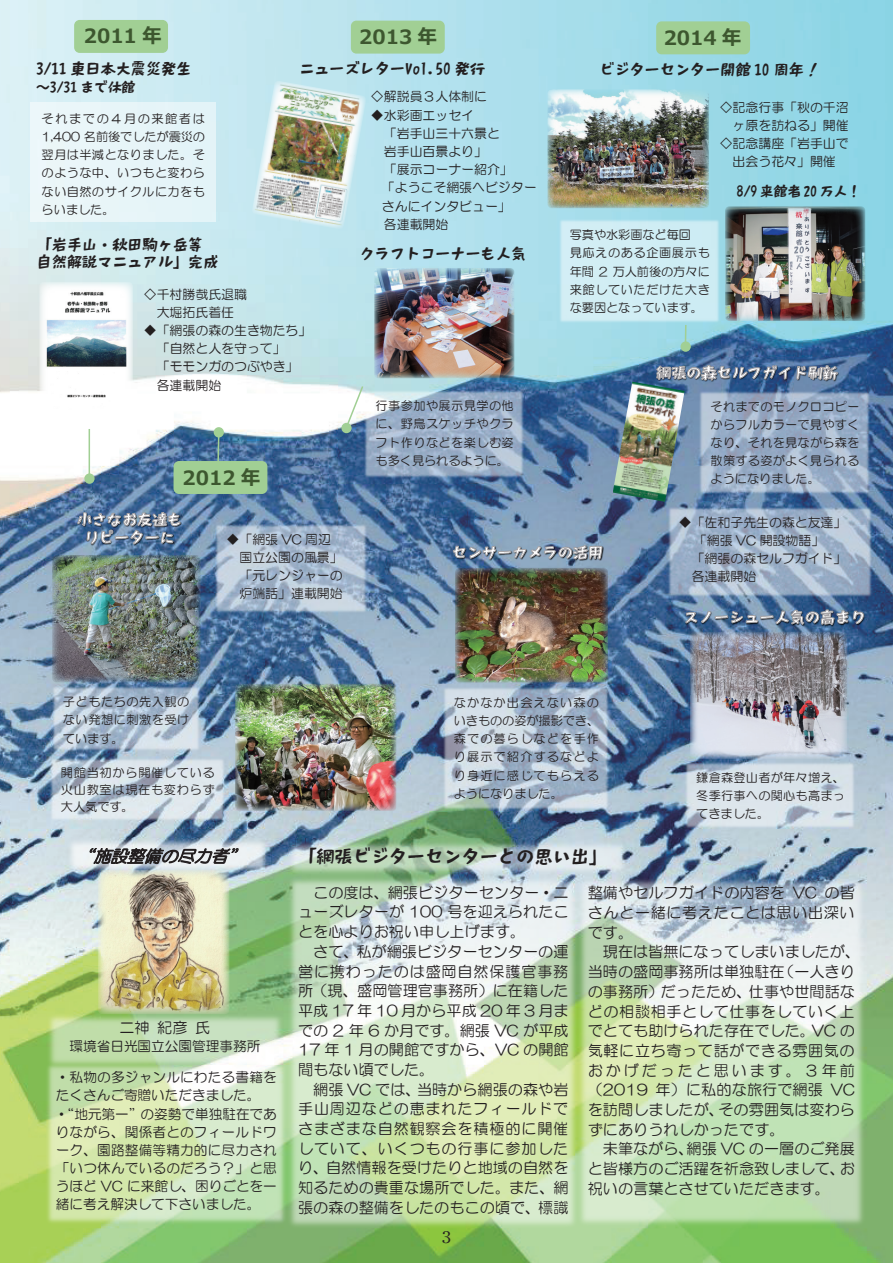
<style>
.page{position:relative;width:893px;height:1263px;background:#fff}
.page>*{position:absolute;margin:0;border:0;box-sizing:border-box;transform-origin:0 0}
.t1{font:700 19.65px "Meiryo";color:#3d572f}
.t2{font:18.15px "F66 Handic";color:#231f20}
.t3{font:italic 16.8px "HG Maru Gothic MPRO";color:#231f20}
.t4{font:15.9px "Ryumin Pro";color:#231f20}
.t5{font:15.15px/19.6px "HG Maru Gothic MPRO";color:#231f20;text-align:justify}
.t6{font:15.15px/16.8px "F66 Handic";color:#231f20}
.t7{font:13.65px/18.1px "HG Maru Gothic MPRO";color:#231f20}
.t8{font:13.65px "F66 Handic";color:#231f20}
.t9{font:12.9px/18.1px "HG Maru Gothic MPRO";color:#231f20}
.t10{font:12.15px/18.1px "HG Maru Gothic MPRO";letter-spacing:.03em;color:#231f20;text-align:justify}
.t11{font:12.15px/18.1px "HG Maru Gothic MPRO";color:#231f20}
.s1{font-style:italic}
</style>
<div class="page">
<img style="left:0;top:0;width:893px;height:1263px">
<img style="left:558px;top:219px;width:163px;height:104px">
<div style="left:681px;top:341px;width:10px;height:11px;background:#a1cf94;border-radius:50%"></div>
<hr style="left:685px;top:325px;width:2px;height:20px;background:#a1cf94">
<div style="left:84px;top:473px;width:11px;height:11px;background:#a1cf94;border-radius:50%"></div>
<hr style="left:89px;top:429px;width:1px;height:47px;background:#a1cf94">
<div style="left:214px;top:427px;width:10px;height:10px;background:#a1cf94;border-radius:50%"></div>
<svg style="left:216px;top:436px;width:4px;height:25px"></svg>
<img style="left:287px;top:839px;width:341px;height:37px">
<img style="left:580px;top:876px;width:286px;height:351px">
<img style="left:287px;top:876px;width:293px;height:353px">
<img style="left:45px;top:1012px;width:239px;height:50px">
<img style="left:44px;top:1062px;width:244px;height:163px">
<div style="left:351px;top:21px;width:94px;height:33px;background:#a1cf94;border-radius:5px"></div>
<div style="left:656px;top:21px;width:94px;height:33px;background:#a1cf94;border-radius:5px"></div>
<div style="left:74px;top:20px;width:94px;height:33px;background:#a1cf94;border-radius:5px"></div>
<img style="left:65px;top:836px;width:206px;height:38px">
<div style="left:30px;top:102px;width:186px;height:120px;background:#e7f5f8"></div>
<img style="left:364px;top:390px;width:161px;height:88px">
<img style="left:344px;top:259px;width:32px;height:6px">
<div style="left:341px;top:423px;width:11px;height:10px;background:#a1cf94;border-radius:50%"></div>
<svg style="left:345px;top:384px;width:20px;height:43px"></svg>
<img style="left:655px;top:364px;width:185px;height:19px">
<svg style="left:656px;top:365px;width:182px;height:37px;background:#6c82a0"></svg>
<img style="left:699px;top:390px;width:171px;height:105px">
<img style="left:667px;top:506px;width:205px;height:91px">
<img style="left:685px;top:761px;width:171px;height:69px">
<img style="left:685px;top:609px;width:181px;height:18px">
<svg style="left:685px;top:609px;width:178px;height:16px;background:#71859e"></svg>
<img style="left:442px;top:686px;width:168px;height:124px">
<img style="left:452px;top:544px;width:152px;height:18px">
<svg style="left:453px;top:545px;width:149px;height:18px;background:#8798ab"></svg>
<img style="left:76px;top:511px;width:107px;height:18px">
<svg style="left:77px;top:512px;width:103px;height:37px;background:#7187a3"></svg>
<img style="left:61px;top:543px;width:32px;height:5px">
<img style="left:215px;top:523px;width:152px;height:90px">
<img style="left:49px;top:758px;width:177px;height:63px">
<div style="left:174px;top:461px;width:93px;height:33px;background:#a1cf94;border-radius:5px"></div>
<img style="left:51px;top:685px;width:149px;height:66px">
<img style="left:252px;top:81px;width:115px;height:149px">
<img style="left:39px;top:282px;width:94px;height:127px">
<img style="left:547px;top:89px;width:162px;height:119px">
<img style="left:374px;top:268px;width:140px;height:110px">
<img style="left:725px;top:206px;width:140px;height:115px">
<img style="left:613px;top:382px;width:72px;height:120px">
<img style="left:52px;top:555px;width:149px;height:127px">
<img style="left:235px;top:684px;width:161px;height:127px">
<img style="left:455px;top:568px;width:153px;height:114px">
<img style="left:690px;top:631px;width:157px;height:128px">
<img style="left:98px;top:870px;width:132px;height:144px">
<p class="t1" style="left:84px;top:22px;width:79px">2011 年</p>
<p class="t6" style="left:36px;top:60px;width:157px">3/11 東日本大震災発生</p>
<p class="t8" style="left:36px;top:80px;width:101px">～3/31 まで休館</p>
<p class="t10" style="left:42px;top:109px;width:165px">それまでの４月の来館者は1,400 名前後でしたが震災の翌月は半減となりました。そのような中、いつもと変わらない自然のサイクルに力をもらいました。</p>
<p class="t6" style="left:37px;top:236px;width:183px">「岩手山・秋田駒ヶ岳等自然解説マニュアル」完成</p>
<p class="t1" style="left:359px;top:23px;width:79px">2013 年</p>
<p class="t6" style="left:299px;top:60px;width:187px">ニューズレターVol.50 発行</p>
<p class="t9" style="left:371px;top:88px;width:118px">◇解説員３人体制に</p>
<p class="t9" style="left:382px;top:106px;width:156px;text-indent:-11px">◆水彩画エッセイ<br>「岩手山三十六景と<br>岩手山百景より」<br>「展示コーナー紹介」<br>「ようこそ網張へビジターさんにインタビュー」<br>各連載開始</p>
<p class="t6" style="left:360px;top:245px;width:168px">クラフトコーナーも人気</p>
<p class="t9" style="left:144px;top:285px;width:105px;text-align:center">◇千村勝哉氏退職大堀拓氏着任</p>
<p class="t9" style="left:157px;top:321px;width:156px;text-indent:-13px">◆「網張の森の生き物たち」「自然と人を守って」<br>「モモンガのつぶやき」各連載開始</p>
<p class="t1" style="left:183px;top:464px;width:79px">2012 年</p>
<p class="t9" style="left:239px;top:530px;width:105px;text-indent:-13px">◆「網張 VC 周辺国立公園の風景」「元レンジャーの炉端話」連載開始</p>
<p class="t10" style="left:375px;top:397px;width:140px">行事参加や展示見学の他に、野鳥スケッチやクラフト作りなどを楽しむ姿も多く見られるように。</p>
<p class="t1" style="left:664px;top:24px;width:79px">2014 年</p>
<p class="t6" style="left:599px;top:61px;width:227px">ビジターセンター開館 10 周年<span class="s1">！</span></p>
<p class="t9" style="left:720px;top:98px;width:130px">◇記念行事「秋の千沼</p>
<p class="t9" style="left:733px;top:116px;width:118px">ヶ原を訪ねる」開催</p>
<p class="t9" style="left:720px;top:134px;width:130px">◇記念講座「岩手山で</p>
<p class="t9" style="left:733px;top:153px;width:105px">出会う花々」開催</p>
<p class="t11" style="left:570px;top:226px;width:142px">写真や水彩画など毎回<br>見応えのある企画展示も年間 2 万人前後の方々に来館していただけた大きな要因となっています。</p>
<p class="t8" style="left:737px;top:183px;width:126px">8/9 来館者 20 万人！</p>
<p class="t10" style="left:711px;top:397px;width:150px">それまでのモノクロコピーからフルカラーで見やすくなり、それを見ながら森を散策する姿がよく見られるようになりました。</p>
<p class="t9" style="left:692px;top:513px;width:156px;text-indent:-13px">◆「佐和子先生の森と友達」「網張 VC 開設物語」<br>「網張の森セルフガイド」各連載開始</p>
<p class="t10" style="left:63px;top:693px;width:128px">子どもたちの先入観のない発想に刺激を受けています。</p>
<p class="t10" style="left:61px;top:765px;width:155px;line-height:16.6px">開館当初から開催している火山教室は現在も変わらず大人気です。</p>
<p class="t10" style="left:454px;top:693px;width:147px">なかなか出会えない森のいきものの姿が撮影でき、森での暮らしなどを手作り展示で紹介するなどより身近に感じてもらえるようになりました。</p>
<p class="t10" style="left:696px;top:768px;width:150px">鎌倉森登山者が年々増え、冬季行事への関心も高まってきました。</p>
<p class="t3" style="left:77px;top:848px;width:174px">“施設整備の尽力者”</p>
<p class="t5" style="left:119px;top:1018px;width:92px">二神紀彦氏</p>
<p class="t7" style="left:69px;top:1037px;width:192px">環境省日光国立公園管理事務所</p>
<p class="t7" style="left:55px;top:1068px;width:223px">・私物の多ジャンルにわたる書籍をたくさんご寄贈いただきました。・“地元第一”の姿勢で単独駐在でありながら、関係者とのフィールドワーク、園路整備等精力的に尽力され「いつ休んでいるのだろう？」と思うほど VC に来館し、困りごとを一緒に考え解決して下さいました。</p>
<p class="t2" style="left:298px;top:846px;width:311px">「網張ビジターセンターとの思い出」</p>
<p class="t5" style="left:588px;top:883px;width:268px">整備やセルフガイドの内容を VC の皆さんと一緒に考えたことは思い出深いです。</p>
<p class="t5" style="left:588px;top:942px;width:274px;text-align:left;text-indent:15px">現在は皆無になってしまいましたが、当時の盛岡事務所は単独駐在（一人きりの事務所）だったため、仕事や世間話などの相談相手として仕事をしていく上でとても助けられた存在でした。VC の気軽に立ち寄って話ができる雰囲気のおかげだったと思います。３年前（2019 年）に私的な旅行で網張 VCを訪問しましたが、その雰囲気は変わらずにありうれしかったです。</p>
<p class="t5" style="left:588px;top:1139px;width:269px;text-indent:15px">未筆ながら、網張 VC の一層のご発展と皆様方のご活躍を祈念致しまして、お祝いの言葉とさせていただきます。</p>
<p class="t5" style="left:298px;top:882px;width:272px;text-indent:15px">この度は、網張ビジターセンター・ニューズレターが 100 号を迎えられたことを心よりお祝い申し上げます。</p>
<p class="t5" style="left:298px;top:941px;width:272px;text-indent:15px">さて、私が網張ビジターセンターの運営に携わったのは盛岡自然保護官事務所（現、盛岡管理官事務所）に在籍した平成 17 年 10 月から平成 20 年 3 月までの 2 年 6 か月です。網張 VC が平成17 年 1 月の開館ですから、VC の開館間もない頃でした。</p>
<p class="t5" style="left:298px;top:1079px;width:272px;text-indent:15px">網張 VC では、当時から網張の森や岩手山周辺などの恵まれたフィールドでさまざまな自然観察会を積極的に開催していて、いくつもの行事に参加したり、自然情報を受けたりと地域の自然を知るための貴重な場所でした。また、網張の森の整備をしたのもこの頃で、標識</p>
<p class="t4" style="left:438px;top:1224px;width:17px">３</p>
</div>
